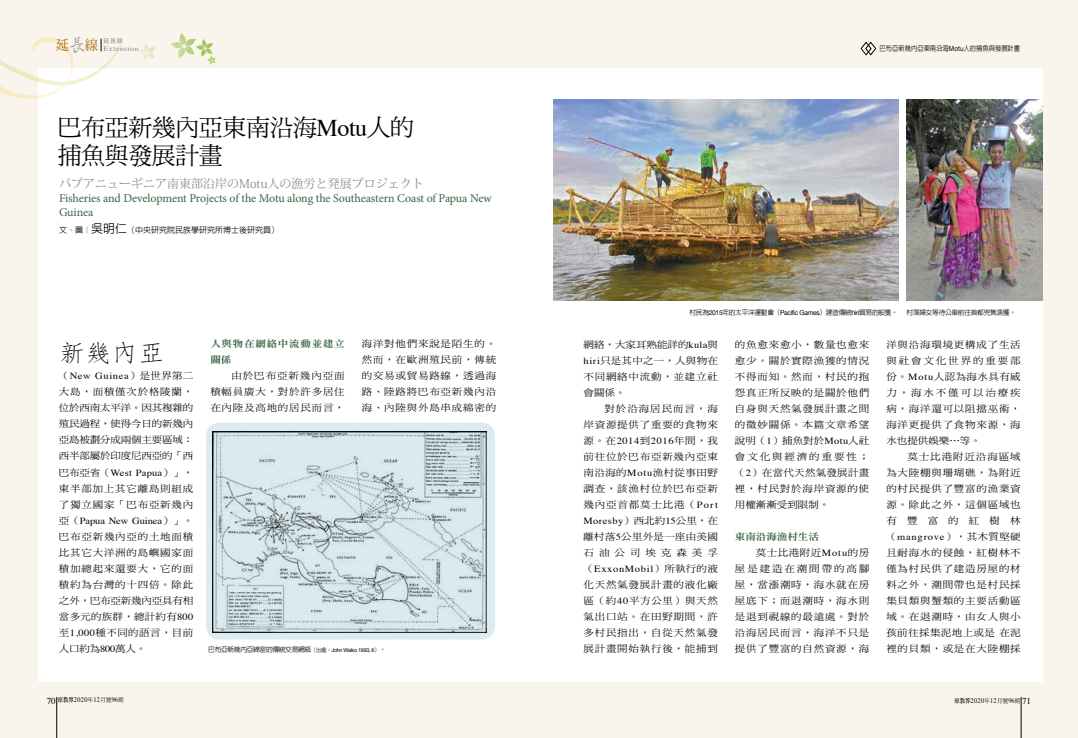
<style>
.page{position:relative;width:1078px;height:738px;background:#fff}
.page>*{position:absolute;margin:0;border:0;box-sizing:border-box;transform-origin:0 0}
.t1{font:24px/28px "DF Ming Std W5";letter-spacing:-.02em;color:#000}
.t2{font:300 23.8px "AR Fang Song B5 HK";color:#000;scale:1.11 1}
.t3{font:12px/14.5px "Minion Pro";letter-spacing:-.015em;color:#396545}
.t4{font:12px "Koz Min Pro";color:#898989}
.t5{font:9.4px/16px "DF Ming Std W5";letter-spacing:.07em;color:#000;text-align:justify;scale:1.11 1}
.t6{font:9.4px "Times";letter-spacing:.06em;color:#000;scale:1.11 1}
.t7{font:9.4px/16px "DF Ming Std W5";letter-spacing:.025em;color:#000;scale:1.11 1}
.t8{font:9.4px "Times";letter-spacing:-.01em;color:#000;scale:1.11 1}
.t9{font:9.4px "Times";letter-spacing:.04em;color:#000;scale:1.11 1}
.t10{font:9.4px "Times";letter-spacing:.02em;color:#000;scale:1.11 1}
.t11{font:9.4px/16px "DF Ming Std W9";letter-spacing:.07em;color:#396545;scale:1.11 1}
.t12{font:9.4px "DF Ming Std W9";color:#396545;scale:1.11 1}
.t13{font:500 8px "AR Hei B5";color:#000}
.t14{font:7.2px "Times";letter-spacing:.05em;color:#898989;scale:1.11 1}
.t15{font:7px "Times";letter-spacing:.05em;color:#000;scale:.9 1}
.t16{font:500 7px "AR Hei B5";color:#000;scale:.9 1}
.t17{font:500 6.8px "AR Hei B5";letter-spacing:-.05em;color:#000}
.t18{font:6px "Heisei Kaku Go Std W3";color:#898989}
.s1{font-family:"AR Xing Shu B5";font-weight:500;font-size:18.5px}
.s2{font-family:"Times"}
.s3{font-size:12px}
.s4{font-family:"DF Ming Std W5"}
.s5{font-size:5.4px}
.s6{font-family:"Helvetica Neue";font-weight:400;font-size:5.4px}
.s7{font-family:"Helvetica Neue";font-weight:400}
.s8{font-size:9px}
.s9{font-family:"AR Ming B5";font-weight:800;font-size:6px}
.s10{font-family:"DF Ming Std W5";font-size:6px}
</style>
<div class="page">
<div style="left:0;top:0;width:1077px;height:737px;background:#f9f5ec"></div>
<div style="left:38px;top:68px;width:1004px;height:613px;background:#fff"></div>
<svg style="left:170px;top:33px;width:46px;height:32px"></svg>
<svg style="left:139px;top:43px;width:16px;height:18px"></svg>
<hr style="left:57px;top:696px;width:1px;height:41px;background:#000">
<hr style="left:1020px;top:696px;width:1px;height:41px;background:#000">
<svg style="left:0;top:37px;width:122px;height:62px"></svg>
<svg style="left:206px;top:422px;width:289px;height:217px;background:#ccdadf"></svg>
<svg style="left:860px;top:41px;width:16px;height:15px"></svg>
<img style="left:213px;top:430px;width:273px;height:202px">
<img style="left:553px;top:99px;width:344px;height:201px">
<img style="left:906px;top:99px;width:135px;height:202px">
<p class="t14" style="left:56px;top:42px;width:76px"><sup>延</sup><span class="s1">長</span><sup>線</sup> Extension</p>
<p class="t18" style="left:103px;top:37px;width:21px">延長線</p>
<h1 class="t1" style="left:58px;top:112px;width:358px">巴布亞新幾內亞東南沿海<span class="s2">Motu</span>人的捕魚與發展計畫</h1>
<p class="t4" style="left:59px;top:175px;width:366px">パプアニューギニア南東部沿岸のMotu人の漁労と発展プロジェクト</p>
<p class="t3" style="left:59px;top:190px;width:434px">Fisheries and Development Projects of the Motu along the Southeastern Coast of Papua New<br>Guinea</p>
<p class="t13" style="left:59px;top:226px;width:222px">文．圖︱<span class="s3">吳明仁</span>（中央研究院民族學研究所博士後研究員）</p>
<h2 class="t2" style="left:59px;top:341px;width:97px">新幾內亞</h2>
<p class="t6" style="left:59px;top:367px;width:123px"><span class="s4">（</span>New Guinea<span class="s4">）是世界第二</span></p>
<p class="t5" style="left:59px;top:383px;width:123px">大島，面積僅次於格陵蘭，位於西南太平洋。因其複雜的殖民過程，使得今日的新幾內亞島被劃分成兩個主要區域：西半部屬於印度尼西亞的「西</p>
<p class="t10" style="left:59px;top:463px;width:122px"><span class="s4">巴布亞省（</span>West Papua<span class="s4">）」，</span></p>
<p class="t5" style="left:59px;top:479px;width:123px">東半部加上其它離島則組成了獨立國家「巴布亞新幾內</p>
<p class="t8" style="left:59px;top:511px;width:122px"><span class="s4">亞（</span>Papua New Guinea<span class="s4">）」。</span></p>
<p class="t5" style="left:59px;top:527px;width:123px">巴布亞新幾內亞的土地面積比其它大洋洲的島嶼國家面積加總起來還要大，它的面積約為台灣的十四倍。除此之外，巴布亞新幾內亞具有相當多元的族群，總計約有<span class="s2">800</span>至<span class="s2">1,000</span>種不同的語言，目前人口約為<span class="s2">800</span>萬人。</p>
<p class="t11" style="left:210px;top:335px;width:123px">人與物在網絡中流動並建立關係</p>
<p class="t5" style="left:210px;top:367px;width:123px;text-indent:21px">由於巴布亞新幾內亞面積幅員廣大，對於許多居住在內陸及高地的居民而言，</p>
<p class="t5" style="left:362px;top:335px;width:123px">海洋對他們來說是陌生的。然而，在歐洲殖民前，傳統的交易或貿易路線，透過海路、陸路將巴布亞新幾內沿海、內陸與外島串成綿密的</p>
<p class="t17" style="left:208px;top:645px;width:179px">巴布亞新幾內亞綿密的傳統交易網絡<span class="s5">（出處：</span><span class="s6">John Waiko 1993, 6</span><span class="s5">）</span>。</p>
<p class="t16" style="left:879px;top:45px;width:158px">巴布亞新幾內亞東南沿海<span class="s7">Motu</span>人的捕魚與發展計畫</p>
<p class="t17" style="left:689px;top:308px;width:210px">村民為<span class="s7">2015</span>年的太平洋運動會（<span class="s7">Pacific Games</span>）建造傳統<span class="s7">hiri</span>貿易的船隻。</p>
<p class="t17" style="left:906px;top:308px;width:111px">村落婦女等待公車前往首都兜售漁獲。</p>
<p class="t5" style="left:583px;top:336px;width:123px">網絡，大家耳熟能詳的<span class="s2">kula</span>與<span class="s2">hiri</span>只是其中之一，人與物在不同網絡中流動，並建立社會關係。</p>
<p class="t5" style="left:583px;top:400px;width:123px;text-indent:21px">對於沿海居民而言，海岸資源提供了重要的食物來源。在<span class="s2">2014</span>到<span class="s2">2016</span>年間，我前往位於巴布亞新幾內亞東南沿海的<span class="s2">Motu</span>漁村從事田野調查，該漁村位於巴布亞新幾內亞首都莫士比港（<span class="s2">Port</span></p>
<p class="t9" style="left:583px;top:511px;width:123px">Moresby<span class="s4">）西北約</span>15<span class="s4">公里，在</span></p>
<p class="t7" style="left:583px;top:528px;width:123px">離村落<span class="s2">5</span>公里外是一座由美國石油公司埃克森美孚</p>
<p class="t6" style="left:583px;top:559px;width:123px"><span class="s4">（</span>ExxonMobil<span class="s4">）所執行的液</span></p>
<p class="t5" style="left:583px;top:576px;width:123px">化天然氣發展計畫的液化廠區（約<span class="s2">40</span>平方公里）與天然氣出口站。在田野期間，許多村民指出，自從天然氣發展計畫開始執行後，能捕到</p>
<p class="t5" style="left:734px;top:336px;width:123px">的魚愈來愈小，數量也愈來愈少。關於實際漁獲的情況不得而知。然而，村民的抱怨真正所反映的是關於他們自身與天然氣發展計畫之間的微妙關係。本篇文章希望說明（<span class="s2">1</span>）捕魚對於<span class="s2">Motu</span>人社會文化與經濟的重要性；（<span class="s2">2</span>）在當代天然氣發展計畫裡，村民對於海岸資源的使用權漸漸受到限制。</p>
<p class="t12" style="left:734px;top:531px;width:77px">東南沿海漁村生活</p>
<p class="t5" style="left:734px;top:544px;width:123px;text-indent:21px">莫士比港附近<span class="s2">Motu</span>的房屋是建造在潮間帶的高腳屋，當漲潮時，海水就在房屋底下；而退潮時，海水則是退到視線的最遠處。對於沿海居民而言，海洋不只是提供了豐富的自然資源，海</p>
<p class="t5" style="left:886px;top:336px;width:123px">洋與沿海環境更構成了生活與社會文化世界的重要部份。<span class="s2">Motu</span>人認為海水具有威力，海水不僅可以治療疾病，海洋還可以阻擋巫術，海洋更提供了食物來源，海水也提供娛樂⋯等。</p>
<p class="t5" style="left:886px;top:448px;width:123px;text-indent:21px">莫士比港附近沿海區域為大陸棚與珊瑚礁，為附近的村民提供了豐富的漁業資源。除此之外，這個區域也有豐富的紅樹林（<span class="s2">mangrove</span>），其木質堅硬且耐海水的侵蝕，紅樹林不僅為村民供了建造房屋的材料之外，潮間帶也是村民採集貝類與蟹類的主要活動區域。在退潮時，由女人與小孩前往採集泥地上或是 在泥裡的貝類，或是在大陸棚採</p>
<p class="t15" style="left:47px;top:693px;width:87px"><span class="s8">70</span> <span class="s9">原教界</span>2020<span class="s10">年</span>12<span class="s10">月號</span>96<span class="s10">期</span></p>
<p class="t15" style="left:954px;top:693px;width:87px"><span class="s9">原教界</span>2020<span class="s10">年</span>12<span class="s10">月號</span>96<span class="s10">期</span> <span class="s8">71</span></p>
</div>
